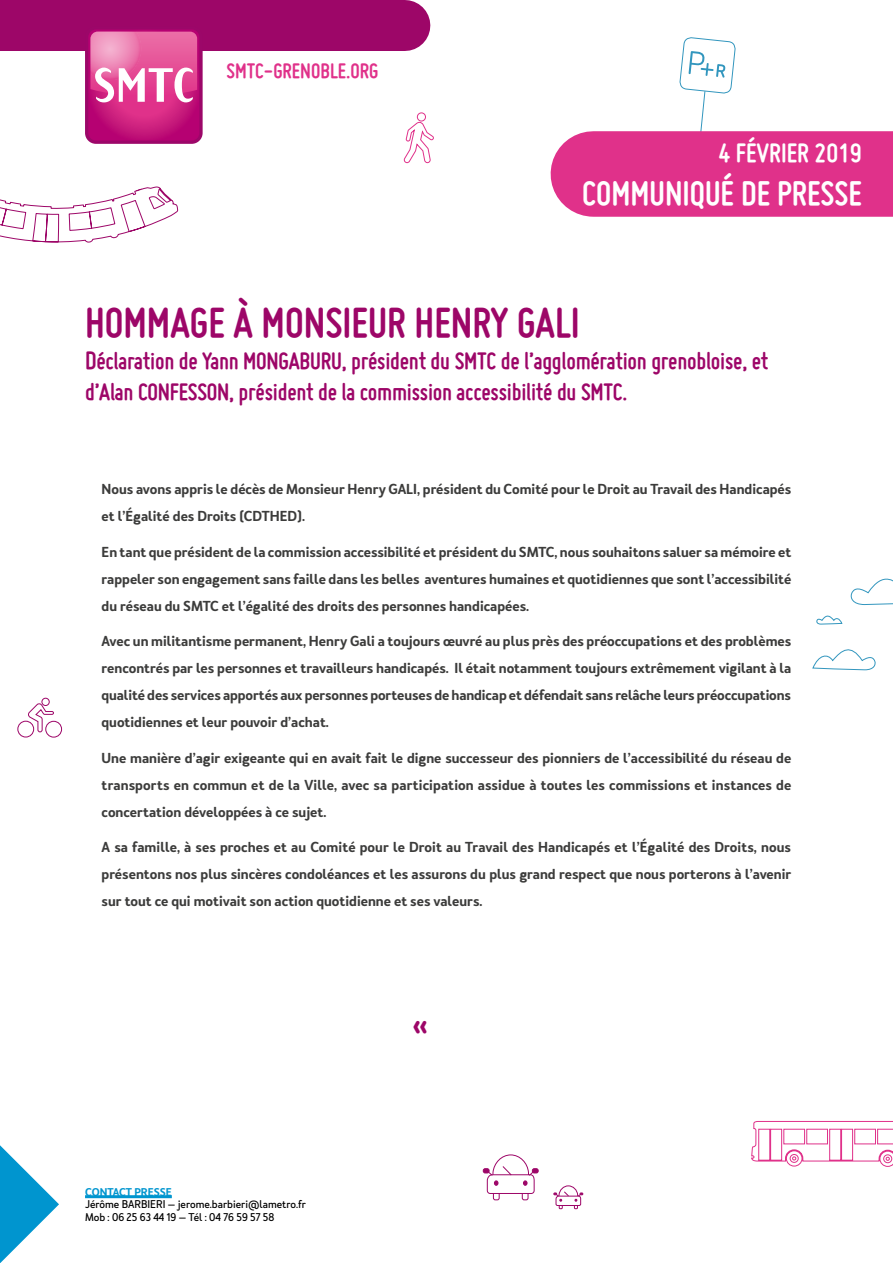
<style>
.page{position:relative;width:893px;height:1263px;background:#fff}
.page>*{position:absolute;margin:0;border:0;box-sizing:border-box;transform-origin:0 0}
.t1{font:700 45px "Miso";color:#9d0668}
.t2{font:700 37.5px "Miso";color:#9d0668}
.t3{font:700 36.6px "Miso";color:#fff}
.t4{font:700 28.5px "Miso";color:#fff}
.t5{font:700 25.5px/30.6px "Miso";letter-spacing:-.01em;color:#9d0668}
.t6{font:700 22.5px "Miso";color:#e0318a}
.t7{font:600 13.5px/27px "Merlo Neue";color:#3c3c3b;text-align:justify}
.t8{font:500 10.5px/12.6px "Merlo Neue";color:#000}
.t9{font:600 10.5px "Merlo Neue";color:#0095cf}
.s1{font-size:27px}
</style>
<div class="page">
<svg style="left:679px;top:37px;width:57px;height:94px"></svg>
<hr style="left:85px;top:1195px;width:87px;height:3px;background:#0095cf">
<div style="left:593px;top:131px;width:300px;height:86px;background:#e0318a"></div>
<div style="left:0;top:0;width:405px;height:51px;background:#9d0668"></div>
<svg style="left:0;top:1145px;width:59px;height:118px"></svg>
<svg style="left:751px;top:1121px;width:142px;height:46px"></svg>
<div style="left:417px;top:112px;width:9px;height:10px;border:1px solid #e0318a;border-radius:50%"></div>
<svg style="left:404px;top:119px;width:30px;height:44px"></svg>
<div style="left:17px;top:721px;width:17px;height:16px;border:1px solid #9d0668;border-radius:50%"></div>
<div style="left:45px;top:721px;width:17px;height:16px;border:1px solid #9d0668;border-radius:50%"></div>
<div style="left:42px;top:698px;width:8px;height:8px;border:1px solid #9d0668;border-radius:50%"></div>
<svg style="left:28px;top:704px;width:27px;height:29px"></svg>
<svg style="left:0;top:29px;width:203px;height:214px"></svg>
<svg style="left:812px;top:649px;width:64px;height:21px"></svg>
<svg style="left:816px;top:615px;width:27px;height:10px"></svg>
<svg style="left:850px;top:578px;width:43px;height:27px"></svg>
<svg style="left:553px;top:1185px;width:30px;height:24px"></svg>
<svg style="left:483px;top:1154px;width:56px;height:46px"></svg>
<h3 class="t6" style="left:226px;top:58px;width:153px">SMTC-GRENOBLE.ORG</h3>
<h3 class="t4" style="left:718px;top:137px;width:145px">4 FÉVRIER 2019</h3>
<h3 class="t3" style="left:582px;top:173px;width:281px">COMMUNIQUÉ DE PRESSE</h3>
<h1 class="t1" style="left:85px;top:297px;width:496px">HOMMAGE À MONSIEUR HENRY GALI</h1>
<h3 class="t5" style="left:85px;top:345px;width:685px"><span class="s1">D</span>éclaration de Yann MONGABURU, président du SMTC de l’agglomération grenobloise, et d’Alan CONFESSON, président de la commission accessibilité du SMTC.</h3>
<p class="t7" style="left:102px;top:476px;width:691px">Nous avons appris le décès de Monsieur Henry GALI, président du Comité pour le Droit au Travail des Handicapés et l’Égalité des Droits (CDTHED).</p>
<p class="t7" style="left:102px;top:539px;width:691px">En tant que président de la commission accessibilité et président du SMTC, nous souhaitons saluer sa mémoire et rappeler son engagement sans faille dans les belles aventures humaines et quotidiennes que sont l’accessibilité du réseau du SMTC et l’égalité des droits des personnes handicapées.</p>
<p class="t7" style="left:102px;top:628px;width:691px">Avec un militantisme permanent, Henry Gali a toujours œuvré au plus près des préoccupations et des problèmes rencontrés par les personnes et travailleurs handicapés. Il était notamment toujours extrêmement vigilant à la qualité des services apportés aux personnes porteuses de handicap et défendait sans relâche leurs préoccupations quotidiennes et leur pouvoir d’achat.</p>
<p class="t7" style="left:102px;top:745px;width:691px">Une manière d’agir exigeante qui en avait fait le digne successeur des pionniers de l’accessibilité du réseau de transports en commun et de la Ville, avec sa participation assidue à toutes les commissions et instances de concertation développées à ce sujet.</p>
<p class="t7" style="left:102px;top:834px;width:691px">A sa famille, à ses proches et au Comité pour le Droit au Travail des Handicapés et l’Égalité des Droits, nous présentons nos plus sincères condoléances et les assurons du plus grand respect que nous porterons à l’avenir sur tout ce qui motivait son action quotidienne et ses valeurs.</p>
<p class="t9" style="left:85px;top:1185px;width:88px">CONTACT PRESSE</p>
<p class="t8" style="left:85px;top:1198px;width:222px">Jérôme BARBIERI — jerome.barbieri@lametro.fr<br>Mob : 06 25 63 44 19 — Tél : 04 76 59 57 58</p>
<h2 class="t2" style="left:412px;top:1005px;width:17px">«</h2>
</div>
